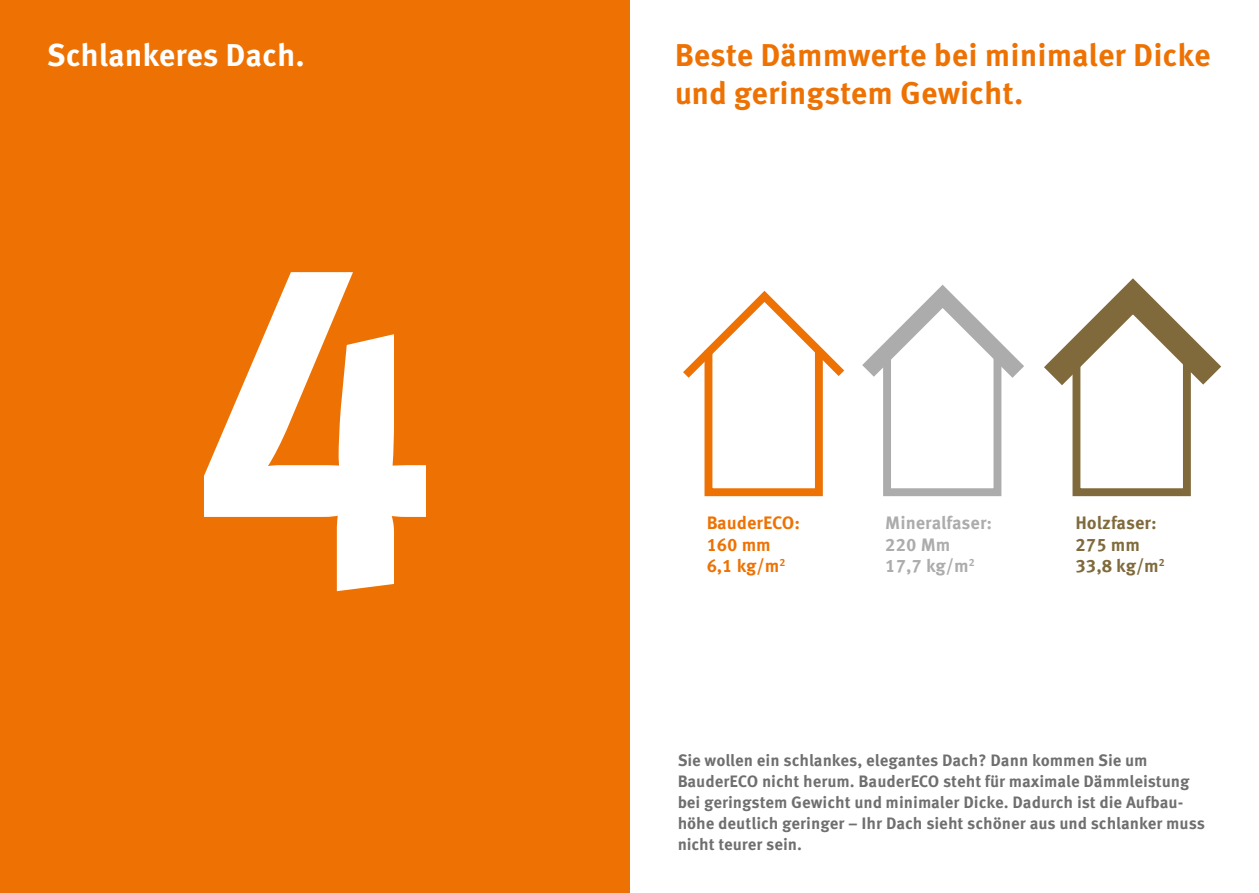
<style>
.page{position:relative;width:1259px;height:893px;background:#fff}
.page>*{position:absolute;margin:0;border:0;box-sizing:border-box;transform-origin:0 0}
.t1{font:700 450px "Meta Correspondence Pro";color:#fff}
.t2{font:700 31.5px/37.8px "Meta Correspondence Pro";color:#ee7203}
.t3{font:700 31.5px "Meta Correspondence Pro";letter-spacing:-.005em;color:#fff}
.t4{font:700 18px/21.6px "Meta Correspondence Pro";color:#acacac}
.t5{font:700 18px/21.6px "Meta Correspondence Pro";color:#806a3b}
.t6{font:700 18px/21.6px "Meta Correspondence Pro";color:#ee7203}
.t7{font:700 16.5px/21px "Meta Correspondence Pro";color:#706f6f}
</style>
<div class="page">
<div style="left:0;top:0;width:629px;height:893px;background:#ee7203"></div>
<div style="left:704px;top:347px;width:119px;height:149px;border:8px solid #ee7203"></div>
<div style="left:883px;top:352px;width:118px;height:144px;border:8px solid #acacac"></div>
<div style="left:1072px;top:352px;width:118px;height:144px;border:8px solid #806a3b"></div>
<svg style="left:683px;top:278px;width:538px;height:134px"></svg>
<h2 class="t3" style="left:47px;top:31px;width:259px">Schlankeres Dach.</h2>
<h2 class="t2" style="left:674px;top:34px;width:538px">Beste Dämmwerte bei minimaler Dicke und geringstem Gewicht.</h2>
<h1 class="t1" style="left:184px;top:65px;width:263px">4</h1>
<p class="t6" style="left:706px;top:511px;width:95px">BauderECO:<br>160 mm<br>6,1 kg/m<sup>2</sup></p>
<p class="t5" style="left:1075px;top:511px;width:91px">Holzfaser:<br>275 mm<br>33,8 kg/m<sup>2</sup></p>
<p class="t4" style="left:885px;top:511px;width:108px">Mineralfaser:<br>220 Mm<br>17,7 kg/m<sup>2</sup></p>
<p class="t7" style="left:677px;top:749px;width:529px">Sie wollen ein schlankes, elegantes Dach? Dann kommen Sie um BauderECO nicht herum. BauderECO steht für maximale Dämmleistung bei geringstem Gewicht und minimaler Dicke. Dadurch ist die Aufbau&shy;höhe deutlich geringer – Ihr Dach sieht schöner aus und schlanker muss nicht teurer sein.</p>
</div>
